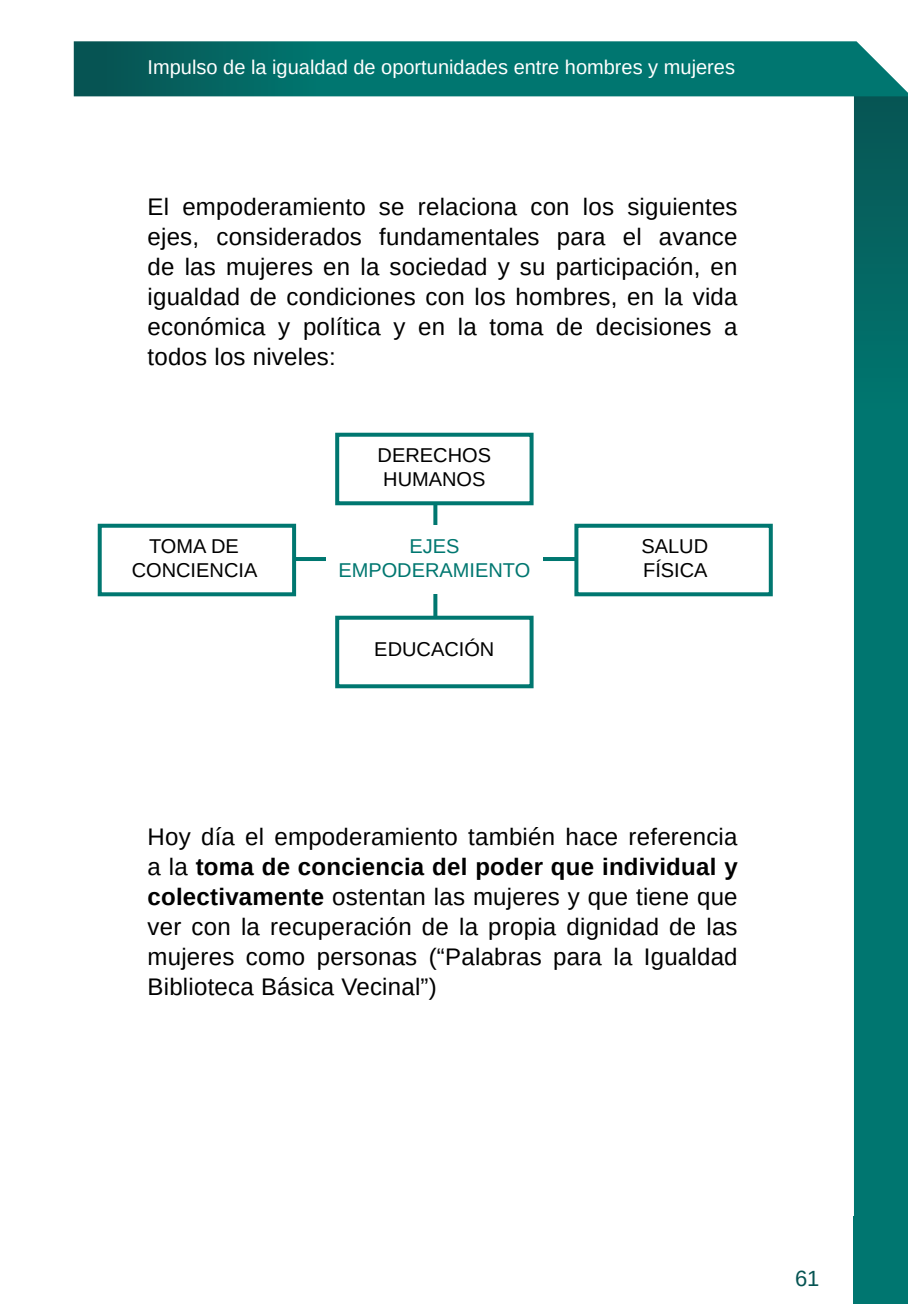
<style>
.page{position:relative;width:908px;height:1304px;background:#fff}
.page>*{position:absolute;margin:0;border:0;box-sizing:border-box;transform-origin:0 0}
.t1{font:24px/30px "Arimo";letter-spacing:.01em;color:#000;text-align:justify}
.t2{font:22px "Arimo";color:#065453}
.t3{font:20px "Arimo";color:#fff}
.t4{font:20px/24px "Arimo";color:#000}
.t5{font:20px/24px "Arimo";color:#007770;text-align:center}
.s1{font-weight:700}
</style>
<div class="page">
<svg style="left:853px;top:96px;width:54px;height:1121px;background:#0e7873"></svg>
<svg style="left:74px;top:41px;width:833px;height:55px;background:#09746f"></svg>
<div style="left:853px;top:1217px;width:54px;height:87px;background:#007670"></div>
<hr style="left:265px;top:557px;width:338px;height:4px;background:#007770">
<svg style="left:433px;top:505px;width:4px;height:111px"></svg>
<div style="left:335px;top:433px;width:198px;height:72px;background:#fff;border:4px solid #007770"></div>
<div style="left:335px;top:616px;width:198px;height:72px;background:#fff;border:4px solid #007770"></div>
<div style="left:574px;top:524px;width:198px;height:72px;background:#fff;border:4px solid #007770"></div>
<div style="left:98px;top:524px;width:198px;height:72px;background:#fff;border:4px solid #007770"></div>
<div style="left:326px;top:525px;width:216px;height:69px;background:#fff"></div>
<p class="t3" style="left:147px;top:54px;width:588px">Impulso de la igualdad de oportunidades entre hombres y mujeres</p>
<p class="t1" style="left:147px;top:192px;width:591px">El empoderamiento se relaciona con los siguientes ejes, considerados fundamentales para el avance de las mujeres en la sociedad y su participación, en igualdad de condiciones con los hombres, en la vida económica y política y en la toma de decisiones a todos los niveles:</p>
<p class="t4" style="left:377px;top:443px;width:115px">DERECHOS<br>HUMANOS</p>
<p class="t4" style="left:132px;top:534px;width:127px;text-align:center">TOMA DE<br>CONCIENCIA</p>
<p class="t5" style="left:338px;top:534px;width:193px">EJES<br>EMPODERAMIENTO</p>
<p class="t4" style="left:641px;top:534px;width:68px">SALUD<br>FÍSICA</p>
<p class="t4" style="left:374px;top:637px;width:121px">EDUCACIÓN</p>
<p class="t1" style="left:147px;top:822px;width:591px">Hoy día el empoderamiento también hace referencia a la <span class="s1">toma de conciencia del poder que individual y colectivamente</span> ostentan las mujeres y que tiene que ver con la recuperación de la propia dignidad de las mujeres como personas (“Palabras para la Igualdad Biblioteca Básica Vecinal”)</p>
<p class="t2" style="left:794px;top:1264px;width:26px">61</p>
</div>
